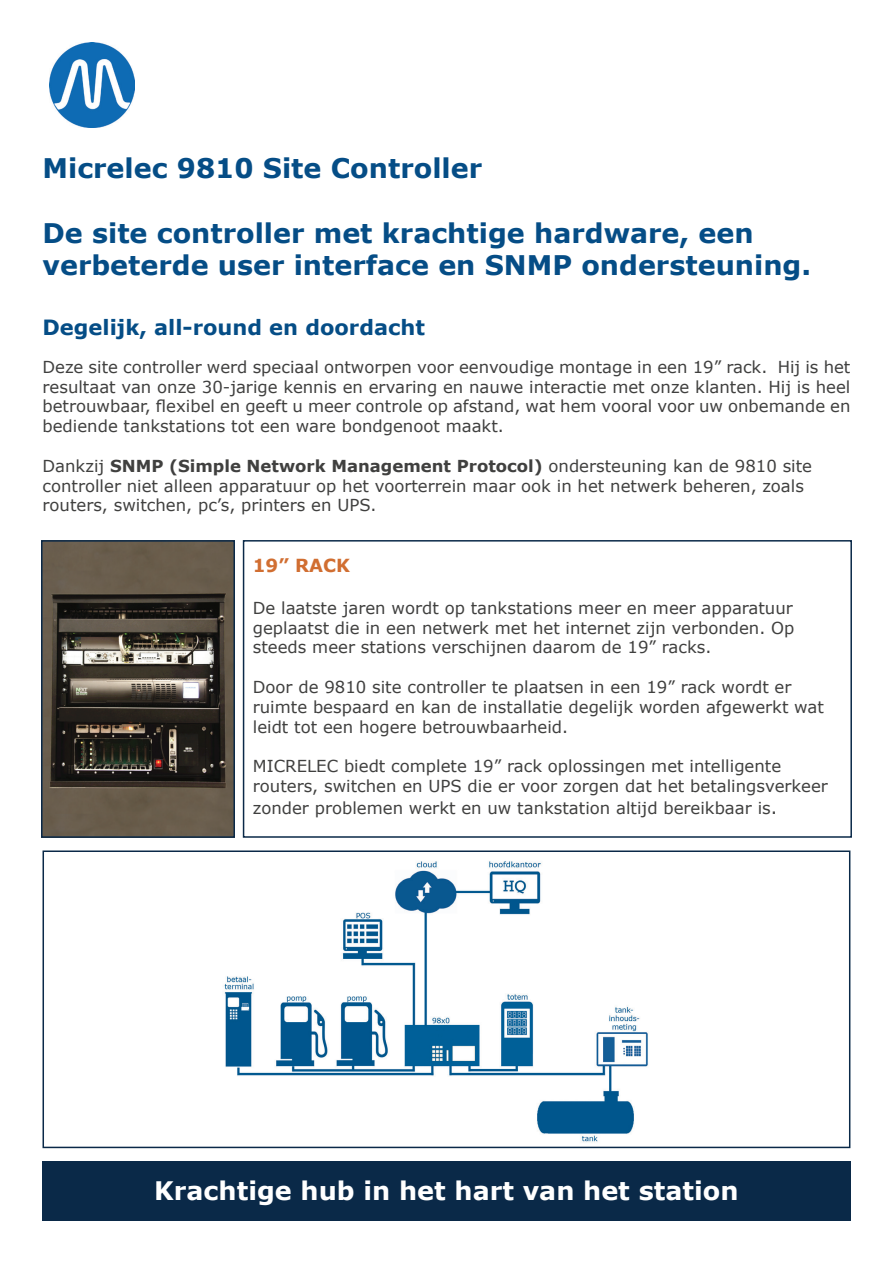
<style>
.page{position:relative;width:893px;height:1263px;background:#fff}
.page>*{position:absolute;margin:0;border:0;box-sizing:border-box;transform-origin:0 0}
.t1{font:700 27px/32.4px "Verdana";color:#054d86}
.t2{font:700 25.5px "Verdana";color:#fff}
.t3{font:700 21px "Verdana";color:#054d86}
.t4{font:700 18px "Verdana";color:#d16e31}
.t5{font:16.5px/19.8px "Verdana";color:#40403f}
.s1{font-weight:700}
.s2{font-size:18px}
</style>
<div class="page">
<img style="left:50px;top:43px;width:85px;height:85px">
<div style="left:42px;top:1161px;width:808px;height:59px;background:#0a2948"></div>
<div style="left:243px;top:540px;width:609px;height:298px;border:2px solid #0a2948"></div>
<img style="left:224px;top:861px;width:424px;height:281px">
<div style="left:43px;top:850px;width:807px;height:298px;border:2px solid #0a2948"></div>
<img style="left:44px;top:543px;width:188px;height:292px">
<div style="left:41px;top:540px;width:194px;height:298px;border:2px solid #0a2948"></div>
<h1 class="t1" style="left:43px;top:151px;width:441px">Micrelec 9810 Site Controller</h1>
<h1 class="t1" style="left:43px;top:216px;width:770px">De site controller met krachtige hardware, een verbeterde user interface en SNMP ondersteuning.</h1>
<p class="t3" style="left:43px;top:312px;width:384px">Degelijk, all-round en doordacht</p>
<p class="t5" style="left:43px;top:357px;width:809px;text-align:justify">Deze site controller werd speciaal ontworpen voor eenvoudige montage in een 19” rack. Hij is het resultaat van onze 30-jarige kennis en ervaring en nauwe interactie met onze klanten. Hij is heel betrouwbaar, flexibel en geeft u meer controle op afstand, wat hem vooral voor uw onbemande en bediende tankstations tot een ware bondgenoot maakt.</p>
<p class="t5" style="left:43px;top:456px;width:771px">Dankzij <span class="s1">SNMP (Simple Network Management Protocol)</span> ondersteuning kan de 9810 site controller niet alleen apparatuur op het voorterrein maar ook in het netwerk beheren, zoals routers, switchen, pc’s, printers en UPS.</p>
<p class="t4" style="left:253px;top:553px;width:99px">19” RACK</p>
<p class="t5" style="left:253px;top:598px;width:543px;text-align:justify">De laatste jaren wordt op tankstations meer en meer apparatuur geplaatst die in een netwerk met het internet zijn verbonden. Op steeds meer stations verschijnen daarom de 19” racks.</p>
<p class="t5" style="left:253px;top:677px;width:573px">Door de 9810 site controller te plaatsen in een 19” rack wordt er ruimte bespaard en kan de installatie degelijk worden afgewerkt wat leidt tot een hogere betrouwbaarheid.</p>
<p class="t5" style="left:253px;top:756px;width:577px">MICRELEC biedt complete 19” rack oplossingen met intelligente routers, switchen en UPS die er voor zorgen dat het betalingsverkeer</p>
<p class="t5" style="left:253px;top:797px;width:526px">zonder problemen werkt en uw tankstation altijd bereikbaar is<span class="s2">.</span></p>
<h2 class="t2" style="left:154px;top:1173px;width:586px">Krachtige hub in het hart van het station</h2>
</div>
